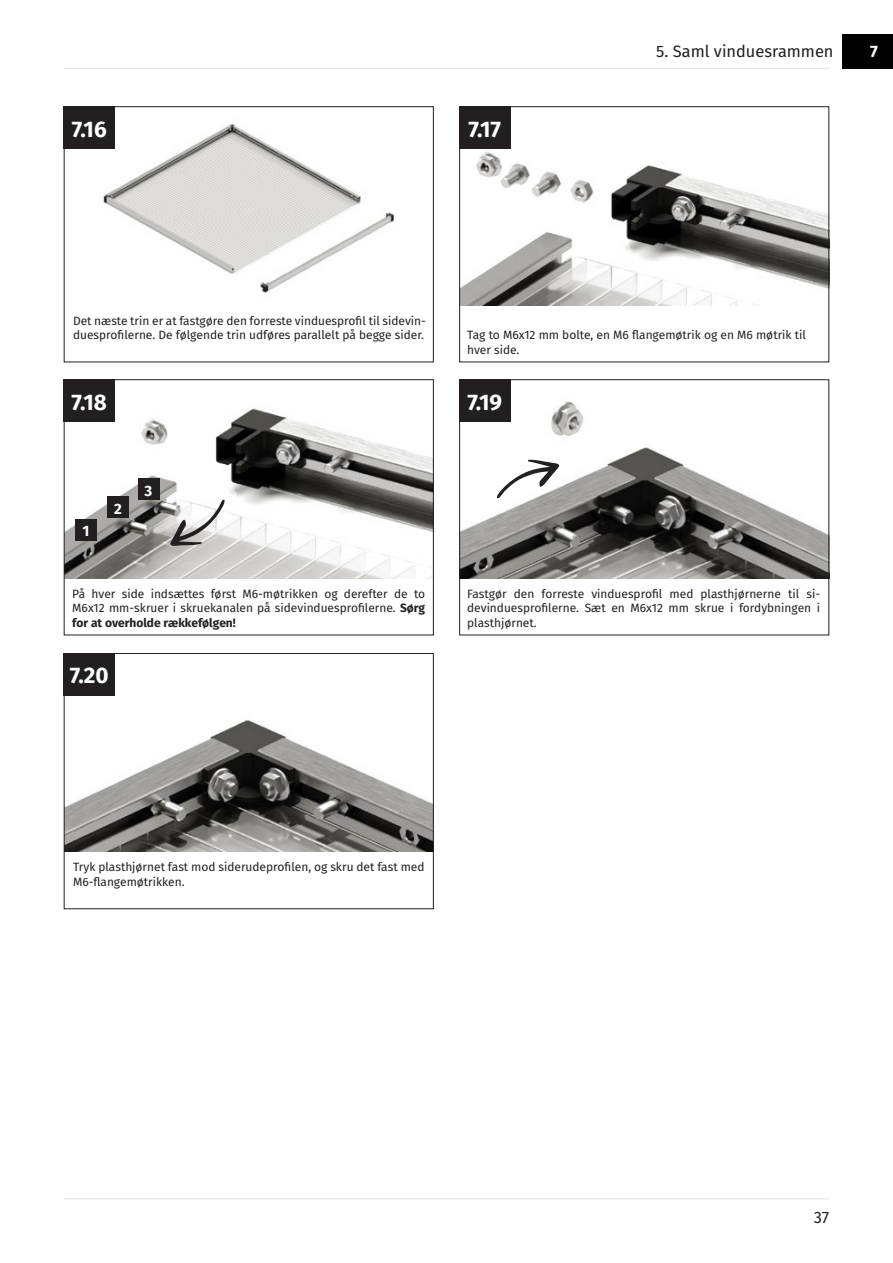
<style>
.page{position:relative;width:893px;height:1263px;background:#fff}
.page>*{position:absolute;margin:0;border:0;box-sizing:border-box;transform-origin:0 0}
.t1{font:700 22.5px "Fira Sans";color:#fff}
.t2{font:16.5px "Fira Sans";color:#231f20}
.t3{font:700 16.5px "Fira Sans";color:#fff}
.t4{font:700 15px "Fira Sans";color:#fff}
.t5{font:12px/14.4px "Fira Sans";color:#231f20}
.s1{font-weight:700}
</style>
<div class="page">
<hr style="left:64px;top:1198px;width:765px;height:1px;background:#e3e3e3">
<img style="left:103px;top:123px;width:292px;height:170px">
<img style="left:461px;top:108px;width:366px;height:197px">
<img style="left:66px;top:408px;width:366px;height:170px">
<img style="left:461px;top:381px;width:366px;height:197px">
<img style="left:66px;top:720px;width:366px;height:131px">
<svg style="left:497px;top:460px;width:62px;height:39px"></svg>
<img style="left:125px;top:408px;width:47px;height:50px">
<svg style="left:170px;top:499px;width:55px;height:47px"></svg>
<div style="left:75px;top:519px;width:22px;height:22px;background:#231f20"></div>
<div style="left:107px;top:497px;width:22px;height:21px;background:#231f20"></div>
<div style="left:138px;top:479px;width:21px;height:21px;background:#231f20"></div>
<div style="left:842px;top:34px;width:51px;height:34px;background:#000"></div>
<hr style="left:64px;top:68px;width:765px;height:1px;background:#e3e3e3">
<div style="left:459px;top:106px;width:370px;height:256px;border:1px solid #231f20"></div>
<div style="left:459px;top:106px;width:51px;height:43px;background:#231f20"></div>
<div style="left:459px;top:379px;width:370px;height:256px;border:1px solid #231f20"></div>
<div style="left:459px;top:379px;width:51px;height:43px;background:#231f20"></div>
<div style="left:64px;top:379px;width:370px;height:256px;border:1px solid #231f20"></div>
<div style="left:64px;top:379px;width:51px;height:43px;background:#231f20"></div>
<div style="left:64px;top:106px;width:370px;height:256px;border:1px solid #231f20"></div>
<div style="left:64px;top:106px;width:51px;height:43px;background:#231f20"></div>
<div style="left:64px;top:653px;width:370px;height:256px;border:1px solid #231f20"></div>
<div style="left:64px;top:653px;width:51px;height:43px;background:#231f20"></div>
<p class="t1" style="left:72px;top:110px;width:36px">7.16</p>
<p class="t1" style="left:468px;top:110px;width:34px">7.17</p>
<p class="t2" style="left:656px;top:38px;width:179px">5. Saml vinduesrammen</p>
<p class="t3" style="left:870px;top:37px;width:9px">7</p>
<p class="t5" style="left:73px;top:313px;width:354px">Det næste trin er at fastgøre den forreste vinduesprofil til sidevin&shy;duesprofilerne. De følgende trin udføres parallelt på begge sider.</p>
<p class="t5" style="left:467px;top:328px;width:340px">Tag to M6x12 mm bolte, en M6 flangemøtrik og en M6 møtrik til hver side.</p>
<p class="t1" style="left:72px;top:383px;width:37px">7.18</p>
<p class="t1" style="left:467px;top:383px;width:36px">7.19</p>
<p class="t4" style="left:83px;top:518px;width:8px">1</p>
<p class="t4" style="left:114px;top:496px;width:9px">2</p>
<p class="t4" style="left:145px;top:478px;width:9px">3</p>
<p class="t5" style="left:72px;top:586px;width:354px;text-align:justify">På hver side indsættes først M6-møtrikken og derefter de to M6x12 mm-skruer i skruekanalen på sidevinduesprofilerne. <span class="s1">Sørg for at overholde rækkefølgen!</span></p>
<p class="t5" style="left:467px;top:586px;width:354px;text-align:justify">Fastgør den forreste vinduesprofil med plasthjørnerne til si&shy;devinduesprofilerne. Sæt en M6x12 mm skrue i fordybningen i plasthjørnet.</p>
<p class="t1" style="left:70px;top:657px;width:40px">7.20</p>
<p class="t5" style="left:73px;top:859px;width:353px">Tryk plasthjørnet fast mod siderudeprofilen, og skru det fast med<br>M6-flangemøtrikken.</p>
<h2 class="t2" style="left:814px;top:1205px;width:17px">37</h2>
</div>
